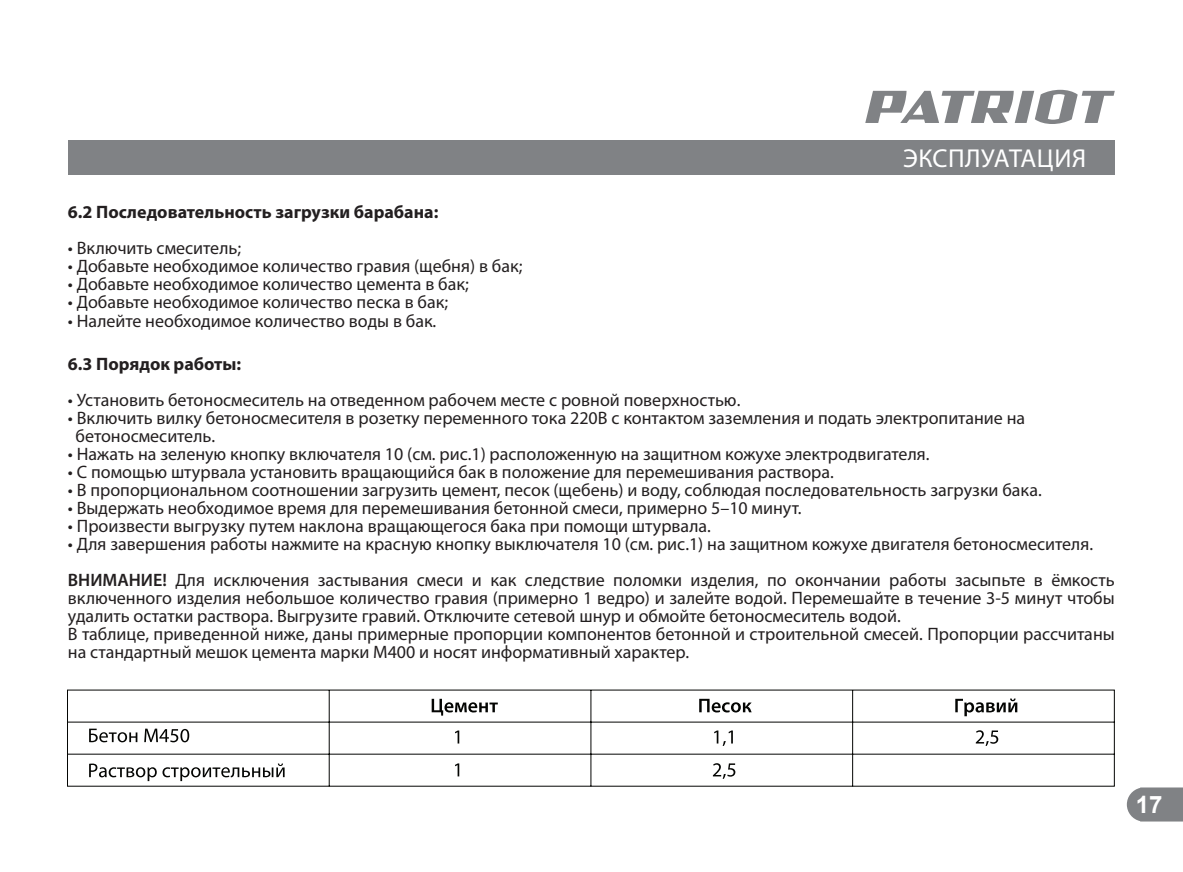
<style>
.page{position:relative;width:1183px;height:872px;background:#fff}
.page>*{position:absolute;margin:0;border:0;box-sizing:border-box;transform-origin:0 0}
.t1{font:26px "Myriad Pro";letter-spacing:.02em;color:#fff}
.t2{font:700 24px "Arial";color:#fff}
.t3{font:18px/18px "Myriad Pro";color:#231f20}
.t4{font:700 18px "Myriad Pro";color:#231f20}
.s1{font-weight:600}
</style>
<div class="page">
<svg style="left:1127px;top:787px;width:56px;height:34px;background:#898b8d"></svg>
<svg style="left:865px;top:90px;width:249px;height:34px"></svg>
<div style="left:68px;top:141px;width:1046px;height:34px;background:#808285"></div>
<svg style="left:67px;top:689px;width:1048px;height:98px"></svg>
<h1 class="t1" style="left:903px;top:143px;width:185px">ЭКСПЛУАТАЦИЯ</h1>
<p class="t4" style="left:68px;top:202px;width:372px">6.2 Последовательность загрузки барабана:</p>
<p class="t3" style="left:68px;top:239px;width:175px">• Включить смеситель;</p>
<p class="t3" style="left:68px;top:257px;width:456px">• Добавьте необходимое количество гравия (щебня) в бак;</p>
<p class="t3" style="left:68px;top:275px;width:402px">• Добавьте необходимое количество цемента в бак;</p>
<p class="t3" style="left:68px;top:293px;width:382px">• Добавьте необходимое количество песка в бак;</p>
<p class="t3" style="left:68px;top:311px;width:370px">• Налейте необходимое количество воды в бак.</p>
<p class="t4" style="left:68px;top:354px;width:175px">6.3 Порядок работы:</p>
<p class="t3" style="left:68px;top:391px;width:674px">• Установить бетоносмеситель на отведенном рабочем месте с ровной поверхностью.</p>
<p class="t3" style="left:76px;top:409px;width:951px;text-indent:-8px">• Включить вилку бетоносмесителя в розетку переменного тока 220В с контактом заземления и подать электропитание на бетоносмеситель.</p>
<p class="t3" style="left:68px;top:445px;width:863px">• Нажать на зеленую кнопку включателя 10 (см. рис.1) расположенную на защитном кожухе электродвигателя.</p>
<p class="t3" style="left:68px;top:463px;width:767px">• С помощью штурвала установить вращающийся бак в положение для перемешивания раствора.</p>
<p class="t3" style="left:68px;top:481px;width:975px">• В пропорциональном соотношении загрузить цемент, песок (щебень) и воду, соблюдая последовательность загрузки бака.</p>
<p class="t3" style="left:68px;top:499px;width:735px">• Выдержать необходимое время для перемешивания бетонной смеси, примерно 5–10 минут.</p>
<p class="t3" style="left:68px;top:517px;width:644px">• Произвести выгрузку путем наклона вращающегося бака при помощи штурвала.</p>
<p class="t3" style="left:68px;top:526px;width:1048px;line-height:36px">• Для завершения работы нажмите на красную кнопку выключателя 10 (см. рис.1) на защитном кожухе двигателя бетоносмесителя.<br><span class="s1">ВНИМАНИЕ!</span> Для исключения застывания смеси и как следствие поломки изделия, по окончании работы засыпьте в ёмкость</p>
<p class="t3" style="left:68px;top:589px;width:1048px">включенного изделия небольшое количество гравия (примерно 1 ведро) и залейте водой. Перемешайте в течение 3-5 минут чтобы удалить остатки раствора. Выгрузите гравий. Отключите сетевой шнур и обмойте бетоносмеситель водой.<br>В таблице, приведенной ниже, даны примерные пропорции компонентов бетонной и строительной смесей. Пропорции рассчитаны на стандартный мешок цемента марки М400 и носят информативный характер.</p>
<h2 class="t2" style="left:1136px;top:787px;width:28px">17</h2>
</div>
